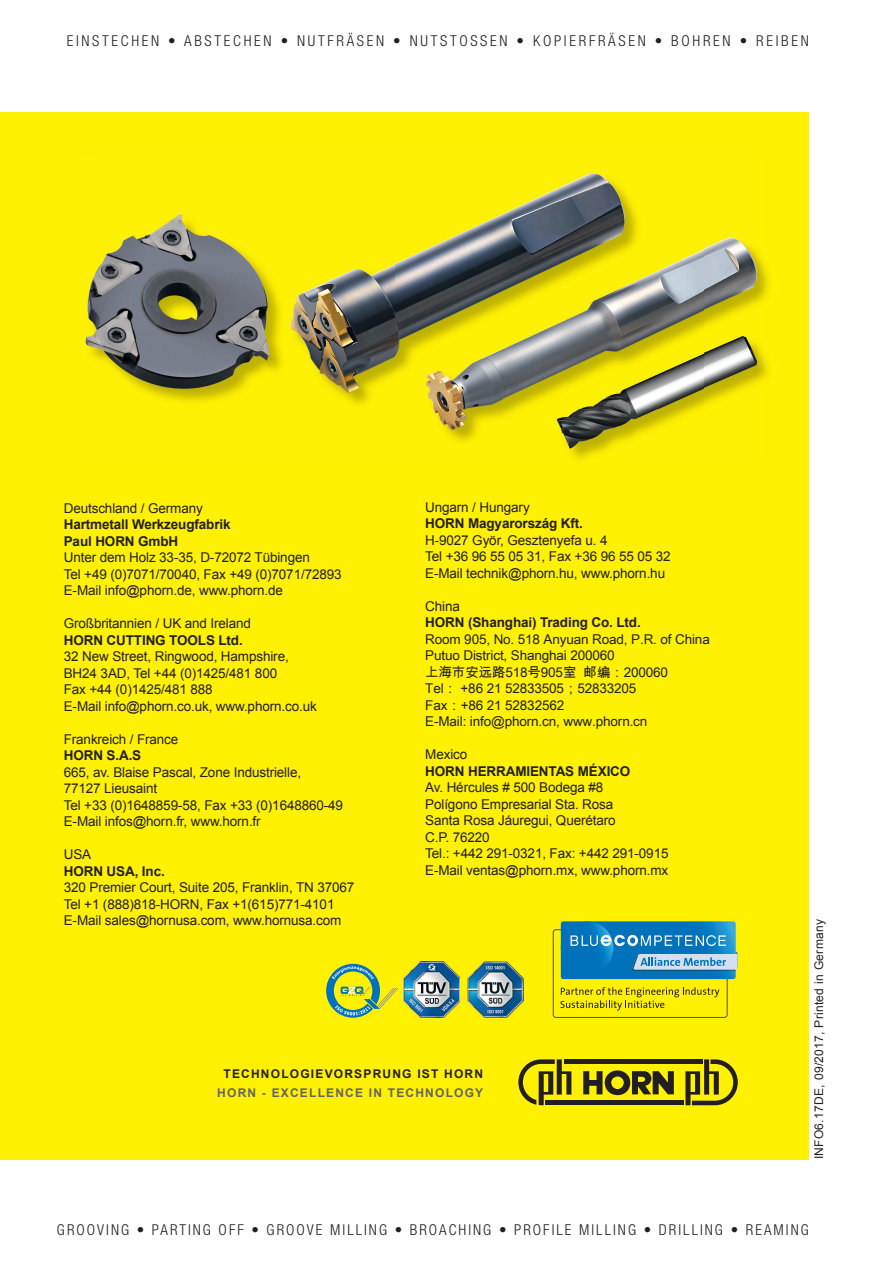
<style>
.page{position:relative;width:893px;height:1263px;background:#fff}
.page>*{position:absolute;margin:0;border:0;box-sizing:border-box;transform-origin:0 0}
.t1{font:300 condensed 15px "Helvetica Neue LT Pro";letter-spacing:.135em;color:#231f20}
.t2{font:300 condensed 15px "Helvetica Neue LT Pro";letter-spacing:.18em;color:#231f20}
.t3{font:13.5px/16.5px "Arial";letter-spacing:-.01em;color:#231f20}
.t4{font:13.5px/16.5px "Arial Unicode MS";letter-spacing:-.01em;color:#231f20}
.t5{font:700 13.5px/16.5px "Arial";letter-spacing:-.01em;color:#231f20}
.t6{font:12px "Arial";letter-spacing:.025em;color:#231f20}
.t7{font:700 12px "Arial";letter-spacing:.1em;color:#231f20}
.t8{font:700 12px "Arial";letter-spacing:.1em;color:#636366}
</style>
<div class="page">
<div style="left:0;top:112px;width:809px;height:1047px;background:#fff101"></div>
<svg style="left:583px;top:1070px;width:91px;height:25px"></svg>
<div style="left:564px;top:1059px;width:139px;height:5px;background:#231f20"></div>
<hr style="left:545px;top:1101px;width:139px;height:4px;background:#231f20">
<svg style="left:518px;top:1059px;width:53px;height:46px"></svg>
<svg style="left:685px;top:1059px;width:53px;height:46px"></svg>
<img style="left:468px;top:961px;width:56px;height:56px">
<img style="left:404px;top:961px;width:56px;height:57px">
<svg style="left:553px;top:921px;width:185px;height:97px"></svg>
<img style="left:86px;top:174px;width:671px;height:282px">
<svg style="left:326px;top:964px;width:72px;height:54px"></svg>
<p class="t2" style="left:67px;top:33px;width:744px">EINSTECHEN • ABSTECHEN • NUTFRÄSEN • NUTSTOSSEN • KOPIERFRÄSEN • BOHREN • REIBEN</p>
<p class="t3" style="left:64px;top:500px;width:141px">Deutschland / Germany</p>
<p class="t5" style="left:64px;top:517px;width:168px">Hartmetall Werkzeugfabrik<br>Paul HORN GmbH</p>
<p class="t3" style="left:64px;top:549px;width:279px">Unter dem Holz 33-35, D-72072 Tübingen<br>Tel +49 (0)7071/70040, Fax +49 (0)7071/72893<br>E-Mail info@phorn.de, www.phorn.de</p>
<p class="t3" style="left:64px;top:615px;width:189px">Großbritannien / UK and Ireland</p>
<p class="t5" style="left:64px;top:632px;width:181px">HORN CUTTING TOOLS Ltd.</p>
<p class="t3" style="left:64px;top:648px;width:255px">32 New Street, Ringwood, Hampshire, BH24 3AD, Tel +44 (0)1425/481 800<br>Fax +44 (0)1425/481 888<br>E-Mail info@phorn.co.uk, www.phorn.co.uk</p>
<p class="t3" style="left:64px;top:731px;width:116px">Frankreich / France</p>
<p class="t5" style="left:64px;top:748px;width:79px">HORN S.A.S</p>
<p class="t3" style="left:64px;top:764px;width:281px">665, av. Blaise Pascal, Zone Industrielle,<br>77127 Lieusaint<br>Tel +33 (0)1648859-58, Fax +33 (0)1648860-49<br>E-Mail infos@horn.fr, www.horn.fr</p>
<p class="t3" style="left:64px;top:846px;width:29px">USA</p>
<p class="t5" style="left:64px;top:863px;width:103px">HORN USA, Inc.</p>
<p class="t3" style="left:64px;top:879px;width:292px">320 Premier Court, Suite 205, Franklin, TN 37067<br>Tel +1 (888)818-HORN, Fax +1(615)771-4101<br>E-Mail sales@hornusa.com, www.hornusa.com</p>
<p class="t3" style="left:425px;top:499px;width:106px">Ungarn / Hungary</p>
<p class="t5" style="left:425px;top:515px;width:159px">HORN Magyarország Kft.</p>
<p class="t3" style="left:425px;top:532px;width:247px">H-9027 Györ, Gesztenyefa u. 4<br>Tel +36 96 55 05 31, Fax +36 96 55 05 32<br>E-Mail technik@phorn.hu, www.phorn.hu</p>
<p class="t3" style="left:425px;top:598px;width:36px">China</p>
<p class="t5" style="left:425px;top:614px;width:217px">HORN (Shanghai) Trading Co. Ltd.</p>
<p class="t4" style="left:425px;top:630px;width:286px">Room 905, No. 518 Anyuan Road, P.R. of China<br>Putuo District, Shanghai 200060<br>上海市安远路518号905室 邮编：200060<br>Tel： +86 21 52833505；52833205<br>Fax：+86 21 52832562<br>E-Mail: info@phorn.cn, www.phorn.cn</p>
<p class="t3" style="left:425px;top:746px;width:44px">Mexico</p>
<p class="t5" style="left:425px;top:763px;width:207px">HORN HERRAMIENTAS MÉXICO</p>
<p class="t3" style="left:425px;top:779px;width:245px">Av. Hércules # 500 Bodega #8<br>Polígono Empresarial Sta. Rosa<br>Santa Rosa Jáuregui, Querétaro<br>C.P. 76220<br>Tel.: +442 291-0321, Fax: +442 291-0915<br>E-Mail ventas@phorn.mx, www.phorn.mx</p>
<p class="t7" style="left:223px;top:1065px;width:261px">TECHNOLOGIEVORSPRUNG IST HORN</p>
<p class="t8" style="left:217px;top:1085px;width:268px">HORN - EXCELLENCE IN TECHNOLOGY</p>
<p class="t6" style="left:811px;top:1159px;width:242px;rotate:-90deg">INFO6.17DE, 09/2017, Printed in Germany</p>
<p class="t1" style="left:57px;top:1221px;width:753px">GROOVING • PARTING OFF • GROOVE MILLING • BROACHING • PROFILE MILLING • DRILLING • REAMING</p>
</div>
